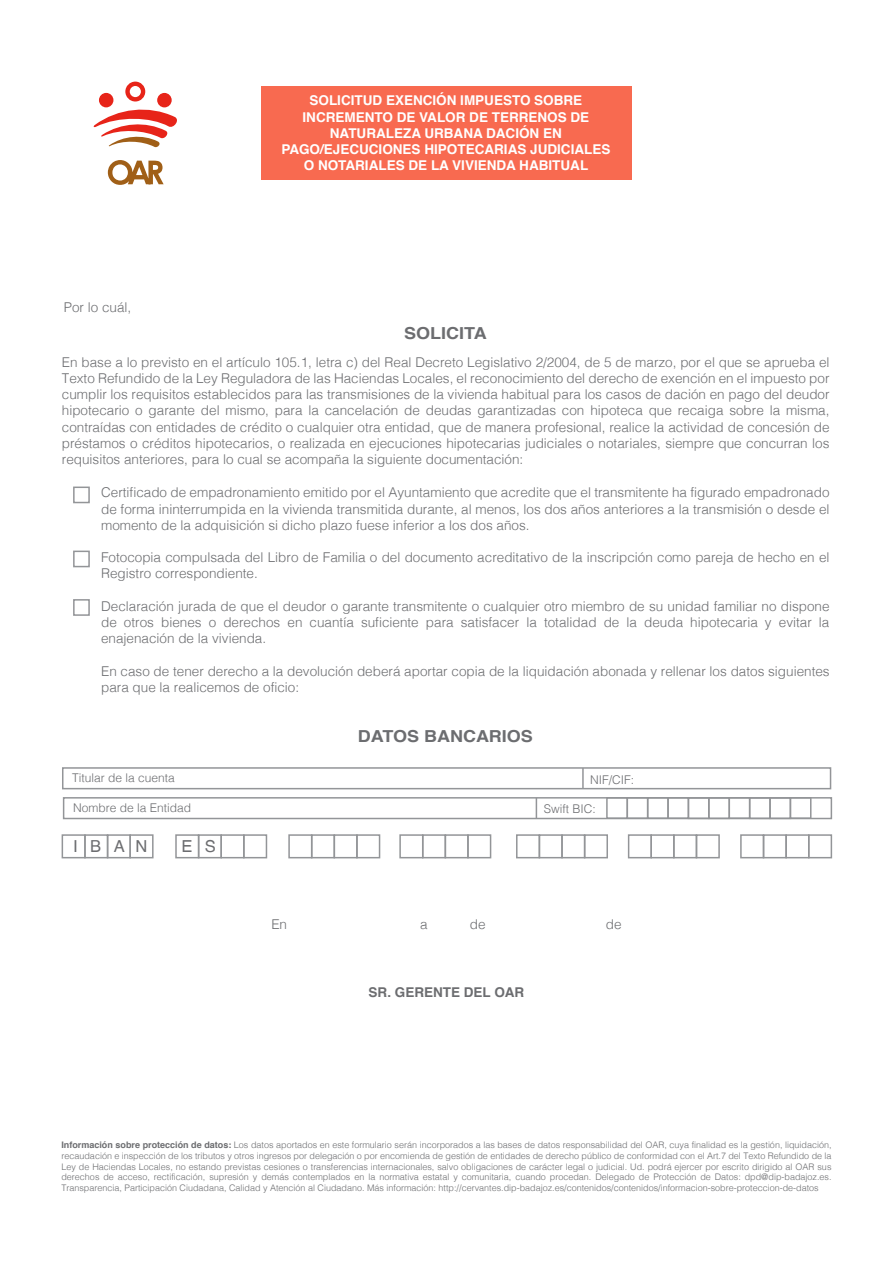
<style>
.page{position:relative;width:893px;height:1263px;background:#fff}
.page>*{position:absolute;margin:0;border:0;box-sizing:border-box;transform-origin:0 0}
.t1{font:700 16.5px "Helvetica";color:#6c6d70;scale:1.09 1}
.t2{font:16.5px "Helvetica";color:#6c6d70}
.t3{font:300 13.5px/16.2px "Helvetica";color:#6c6d70;text-align:justify}
.t4{font:700 13.5px/16.2px "Helvetica";color:#fff;text-align:center}
.t5{font:700 13.5px "Helvetica";color:#6c6d70}
.t6{font:300 12px "Helvetica";color:#6c6d70}
.t7{font:300 9px/10.8px "Helvetica";color:#6c6d70;text-align:justify}
.s1{font-weight:700}
</style>
<div class="page">
<svg style="left:108px;top:160px;width:56px;height:25px"></svg>
<svg style="left:93px;top:105px;width:84px;height:43px"></svg>
<svg style="left:125px;top:82px;width:20px;height:20px"></svg>
<div style="left:99px;top:93px;width:14px;height:14px;background:#e72419;border-radius:50%"></div>
<div style="left:157px;top:93px;width:15px;height:14px;background:#e72419;border-radius:50%"></div>
<div style="left:130px;top:86px;width:11px;height:11px;background:#fff;border-radius:50%"></div>
<div style="left:261px;top:86px;width:371px;height:94px;background:#f86a50"></div>
<div style="left:62px;top:767px;width:769px;height:22px;border:2px solid #939598"></div>
<div style="left:63px;top:797px;width:769px;height:22px;border:2px solid #939598"></div>
<hr style="left:582px;top:768px;width:2px;height:21px;background:#939598">
<svg style="left:536px;top:798px;width:1px;height:20px"></svg>
<div style="left:62px;top:834px;width:24px;height:24px;border:2px solid #939598"></div>
<div style="left:84px;top:834px;width:24px;height:24px;border:2px solid #939598"></div>
<div style="left:107px;top:834px;width:24px;height:24px;border:2px solid #939598"></div>
<div style="left:129px;top:834px;width:25px;height:24px;border:2px solid #939598"></div>
<div style="left:175px;top:834px;width:24px;height:24px;border:2px solid #939598"></div>
<div style="left:198px;top:834px;width:24px;height:24px;border:2px solid #939598"></div>
<div style="left:220px;top:834px;width:25px;height:24px;border:2px solid #939598"></div>
<div style="left:243px;top:834px;width:24px;height:24px;border:2px solid #939598"></div>
<div style="left:288px;top:834px;width:24px;height:24px;border:2px solid #939598"></div>
<div style="left:311px;top:834px;width:24px;height:24px;border:2px solid #939598"></div>
<div style="left:334px;top:834px;width:24px;height:24px;border:2px solid #939598"></div>
<div style="left:356px;top:834px;width:24px;height:24px;border:2px solid #939598"></div>
<div style="left:399px;top:834px;width:24px;height:24px;border:2px solid #939598"></div>
<div style="left:422px;top:834px;width:24px;height:24px;border:2px solid #939598"></div>
<div style="left:445px;top:834px;width:24px;height:24px;border:2px solid #939598"></div>
<div style="left:467px;top:834px;width:24px;height:24px;border:2px solid #939598"></div>
<div style="left:516px;top:834px;width:24px;height:24px;border:2px solid #939598"></div>
<div style="left:539px;top:834px;width:24px;height:24px;border:2px solid #939598"></div>
<div style="left:561px;top:834px;width:24px;height:24px;border:2px solid #939598"></div>
<div style="left:584px;top:834px;width:24px;height:24px;border:2px solid #939598"></div>
<div style="left:628px;top:834px;width:24px;height:24px;border:2px solid #939598"></div>
<div style="left:650px;top:834px;width:25px;height:24px;border:2px solid #939598"></div>
<div style="left:673px;top:834px;width:24px;height:24px;border:2px solid #939598"></div>
<div style="left:696px;top:834px;width:24px;height:24px;border:2px solid #939598"></div>
<div style="left:740px;top:834px;width:24px;height:24px;border:2px solid #939598"></div>
<div style="left:763px;top:834px;width:24px;height:24px;border:2px solid #939598"></div>
<div style="left:785px;top:834px;width:24px;height:24px;border:2px solid #939598"></div>
<div style="left:808px;top:834px;width:24px;height:24px;border:2px solid #939598"></div>
<div style="left:647px;top:797px;width:22px;height:22px;border:2px solid #939598"></div>
<div style="left:667px;top:797px;width:22px;height:22px;border:2px solid #939598"></div>
<div style="left:606px;top:797px;width:22px;height:22px;border:2px solid #939598"></div>
<div style="left:626px;top:797px;width:22px;height:22px;border:2px solid #939598"></div>
<div style="left:688px;top:797px;width:21px;height:22px;border:2px solid #939598"></div>
<div style="left:708px;top:797px;width:22px;height:22px;border:2px solid #939598"></div>
<div style="left:728px;top:797px;width:22px;height:22px;border:2px solid #939598"></div>
<div style="left:749px;top:797px;width:22px;height:22px;border:2px solid #939598"></div>
<div style="left:769px;top:797px;width:22px;height:22px;border:2px solid #939598"></div>
<div style="left:790px;top:797px;width:21px;height:22px;border:2px solid #939598"></div>
<div style="left:73px;top:486px;width:17px;height:17px;border:2px solid #939598"></div>
<div style="left:73px;top:551px;width:17px;height:16px;border:2px solid #939598"></div>
<div style="left:73px;top:599px;width:17px;height:17px;border:2px solid #939598"></div>
<p class="t3" style="left:64px;top:298px;width:69px">Por lo cuál,</p>
<p class="t4" style="left:281px;top:93px;width:331px">SOLICITUD EXENCIÓN IMPUESTO SOBRE INCREMENTO DE VALOR DE TERRENOS DE NATURALEZA URBANA DACIÓN EN PAGO/EJECUCIONES HIPOTECARIAS JUDICIALES O NOTARIALES DE LA VIVIENDA HABITUAL</p>
<p class="t1" style="left:404px;top:319px;width:77px">SOLICITA</p>
<p class="t3" style="left:62px;top:353px;width:769px">En base a lo previsto en el artículo 105.1, letra c) del Real Decreto Legislativo 2/2004, de 5 de marzo, por el que se aprueba el Texto Refundido de la Ley Reguladora de las Haciendas Locales, el reconocimiento del derecho de exención en el impuesto por cumplir los requisitos establecidos para las transmisiones de la vivienda habitual para los casos de dación en pago del deudor hipotecario o garante del mismo, para la cancelación de deudas garantizadas con hipoteca que recaiga sobre la misma, contraídas con entidades de crédito o cualquier otra entidad, que de manera profesional, realice la actividad de concesión de préstamos o créditos hipotecarios, o realizada en ejecuciones hipotecarias judiciales o notariales, siempre que concurran los requisitos anteriores, para lo cual se acompaña la siguiente documentación:</p>
<p class="t3" style="left:101px;top:483px;width:730px">Certificado de empadronamiento emitido por el Ayuntamiento que acredite que el transmitente ha figurado empadronado de forma ininterrumpida en la vivienda transmitida durante, al menos, los dos años anteriores a la transmisión o desde el momento de la adquisición si dicho plazo fuese inferior a los dos años.</p>
<p class="t3" style="left:101px;top:548px;width:730px">Fotocopia compulsada del Libro de Familia o del documento acreditativo de la inscripción como pareja de hecho en el<br>Registro correspondiente.</p>
<p class="t3" style="left:101px;top:597px;width:730px">Declaración jurada de que el deudor o garante transmitente o cualquier otro miembro de su unidad familiar no dispone de otros bienes o derechos en cuantía suficiente para satisfacer la totalidad de la deuda hipotecaria y evitar la enajenación de la vivienda.</p>
<p class="t3" style="left:101px;top:662px;width:730px">En caso de tener derecho a la devolución deberá aportar copia de la liquidación abonada y rellenar los datos siguientes para que la realicemos de oficio:</p>
<p class="t1" style="left:358px;top:723px;width:162px">DATOS BANCARIOS</p>
<p class="t6" style="left:72px;top:768px;width:104px">Titular de la cuenta</p>
<p class="t6" style="left:590px;top:769px;width:46px">NIF/CIF:</p>
<p class="t6" style="left:73px;top:798px;width:120px">Nombre de la Entidad</p>
<p class="t6" style="left:544px;top:799px;width:54px">Swift BIC:</p>
<p class="t2" style="left:73px;top:836px;width:76px">IBAN</p>
<p class="t2" style="left:181px;top:836px;width:36px">E S</p>
<p class="t3" style="left:271px;top:915px;width:17px">En</p>
<p class="t3" style="left:420px;top:915px;width:9px">a</p>
<p class="t3" style="left:470px;top:915px;width:17px">de</p>
<p class="t3" style="left:606px;top:915px;width:17px">de</p>
<p class="t5" style="left:369px;top:981px;width:157px">SR. GERENTE DEL OAR</p>
<p class="t7" style="left:61px;top:1139px;width:772px"><span class="s1">Información sobre protección de datos:</span> Los datos aportados en este formulario serán incorporados a las bases de datos responsabilidad del OAR, cuya finalidad es la gestión, liquidación, recaudación e inspección de los tributos y otros ingresos por delegación o por encomienda de gestión de entidades de derecho público de conformidad con el Art.7 del Texto Refundido de la Ley de Haciendas Locales, no estando previstas cesiones o transferencias internacionales, salvo obligaciones de carácter legal o judicial. Ud. podrá ejercer por escrito dirigido al OAR sus derechos de acceso, rectificación, supresión y demás contemplados en la normativa estatal y comunitaria, cuando procedan. Delegado de Protección de Datos: dpd@dip-badajoz.es.<br>Transparencia, Participación Ciudadana, Calidad y Atención al Ciudadano. Más información: http://cervantes.dip-badajoz.es/contenidos/contenidos/informacion-sobre-proteccion-de-datos</p>
</div>
